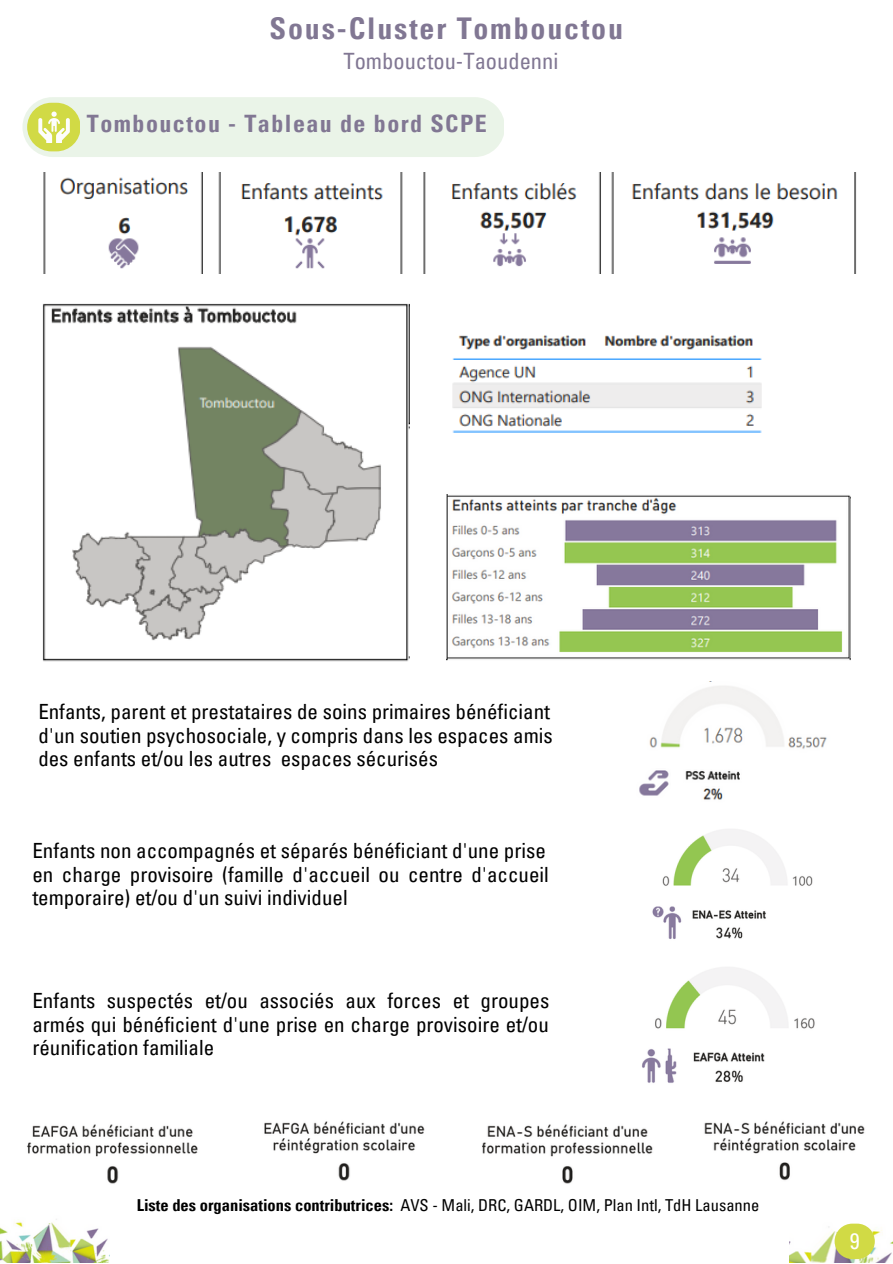
<style>
.page{position:relative;width:893px;height:1264px;background:#fff}
.page>*{position:absolute;margin:0;border:0;box-sizing:border-box;transform-origin:0 0}
.t1{font:700 condensed 30px "Univers LT Pro";letter-spacing:.06em;color:#817793}
.t2{font:700 condensed 24px "Univers LT Pro";letter-spacing:.06em;color:#817793}
.t3{font:condensed 22.5px "Univers LT Pro";color:#817793}
.t4{font:condensed 22.5px "Univers LT Pro";color:#fff}
.t5{font:condensed 21px/23.5px "Univers LT Pro";color:#000}
.t6{font:condensed 16.5px "Univers LT Pro";color:#000}
.s1{font-weight:700}
</style>
<div class="page">
<img style="left:0;top:1219px;width:110px;height:43px">
<svg style="left:22px;top:97px;width:481px;height:60px;background:#e9f2df"></svg>
<img style="left:789px;top:1226px;width:103px;height:36px">
<svg style="left:834px;top:1223px;width:40px;height:35px"></svg>
<img style="left:652px;top:829px;width:161px;height:110px">
<img style="left:642px;top:967px;width:173px;height:116px">
<img style="left:27px;top:1124px;width:171px;height:60px">
<img style="left:264px;top:1121px;width:161px;height:60px">
<img style="left:482px;top:1124px;width:171px;height:60px">
<img style="left:704px;top:1121px;width:161px;height:60px">
<img style="left:639px;top:681px;width:188px;height:119px">
<img style="left:446px;top:494px;width:404px;height:166px">
<img style="left:452px;top:335px;width:310px;height:98px">
<img style="left:43px;top:172px;width:814px;height:101px">
<img style="left:42px;top:303px;width:367px;height:359px">
<h1 class="t1" style="left:269px;top:17px;width:355px">Sous-Cluster Tombouctou</h1>
<p class="t3" style="left:343px;top:53px;width:216px">Tombouctou-Taoudenni</p>
<p class="t2" style="left:87px;top:115px;width:401px">Tombouctou - Tableau de bord SCPE</p>
<p class="t5" style="left:38px;top:702px;width:516px">Enfants, parent et prestataires de soins primaires bénéficiant d'un soutien psychosociale, y compris dans les espaces amis des enfants et/ou les autres espaces sécurisés</p>
<p class="t5" style="left:32px;top:841px;width:518px">Enfants non accompagnés et séparés bénéficiant d'une prise en charge provisoire (famille d'accueil ou centre d'accueil temporaire) et/ou d'un suivi individuel</p>
<p class="t5" style="left:32px;top:991px;width:518px;text-align:justify">Enfants suspectés et/ou associés aux forces et groupes armés qui bénéficient d'une prise en charge provisoire et/ou réunification familiale</p>
<p class="t6" style="left:137px;top:1199px;width:624px"><span class="s1">Liste des organisations contributrices:</span> AVS - Mali, DRC, GARDL, OIM, Plan Intl, TdH Lausanne</p>
<p class="t4" style="left:849px;top:1232px;width:11px">9</p>
</div>
